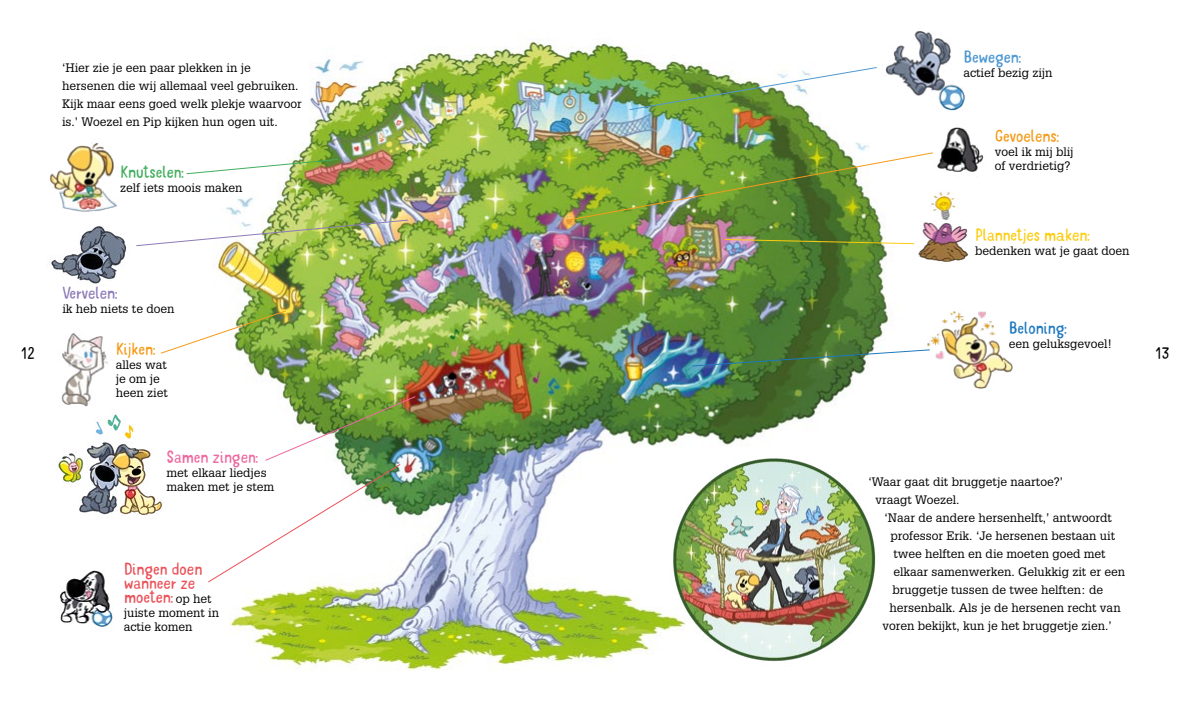
<style>
.page{position:relative;width:1191px;height:709px;background:#fff}
.page>*{position:absolute;margin:0;border:0;box-sizing:border-box;transform-origin:0 0}
.t1{font:17px/14px "Mr Dodo Light Rounded";letter-spacing:-.04em;color:#ea5159}
.t2{font:17px "Mr Dodo Light Rounded";letter-spacing:-.04em;color:#fccc0e}
.t3{font:17px "Mr Dodo Light Rounded";letter-spacing:-.04em;color:#ec699f}
.t4{font:17px "Mr Dodo Light Rounded";letter-spacing:-.04em;color:#43ae5e}
.t5{font:17px "Mr Dodo Light Rounded";letter-spacing:-.04em;color:#f49b1a}
.t6{font:17px "Mr Dodo Light Rounded";letter-spacing:-.04em;color:#1e79be}
.t7{font:17px "Mr Dodo Light Rounded";letter-spacing:-.04em;color:#8e7bb7}
.t8{font:17px "Mr Dodo Light Rounded";letter-spacing:-.04em;color:#4e98d2}
.t9{font:17px "Mr Dodo Light Rounded";letter-spacing:-.04em;color:#f59b1a}
.t10{font:16px "Mr Dodo Light Rounded";color:#000}
.t11{font:12px/14px "Glypha LT Std";color:#000}
.s1{font-family:"Glypha LT Std";font-size:12px;color:#000}
</style>
<div class="page">
<img style="left:216px;top:39px;width:674px;height:632px">
<img style="left:670px;top:451px;width:220px;height:220px">
<svg style="left:186px;top:158px;width:153px;height:17px"></svg>
<img style="left:136px;top:219px;width:273px;height:28px">
<svg style="left:160px;top:310px;width:127px;height:44px"></svg>
<svg style="left:208px;top:395px;width:208px;height:188px"></svg>
<img style="left:628px;top:66px;width:250px;height:45px">
<img style="left:564px;top:152px;width:360px;height:70px">
<svg style="left:723px;top:238px;width:182px;height:7px"></svg>
<img style="left:691px;top:349px;width:234px;height:18px">
<img style="left:50px;top:142px;width:67px;height:70px">
<img style="left:881px;top:31px;width:84px;height:81px">
<img style="left:924px;top:127px;width:60px;height:45px">
<img style="left:905px;top:190px;width:63px;height:72px">
<img style="left:925px;top:311px;width:88px;height:78px">
<img style="left:49px;top:226px;width:78px;height:59px">
<img style="left:61px;top:333px;width:47px;height:74px">
<img style="left:57px;top:414px;width:105px;height:105px">
<img style="left:59px;top:570px;width:54px;height:57px">
<p class="t11" style="left:62px;top:58px;width:241px;line-height:18px">‘Hier zie je een paar plekken in je hersenen die wij allemaal veel gebruiken.<br>Kijk maar eens goed welk plekje waarvoor is.’ Woezel en Pip kijken hun ogen uit.</p>
<h1 class="t4" style="left:120px;top:161px;width:65px">Knutselen:</h1>
<p class="t11" style="left:120px;top:180px;width:124px">zelf iets moois maken</p>
<h1 class="t8" style="left:963px;top:46px;width:59px">Bewegen:</h1>
<p class="t11" style="left:963px;top:65px;width:91px">actief bezig zijn</p>
<h1 class="t5" style="left:994px;top:125px;width:66px">Gevoelens:</h1>
<p class="t11" style="left:994px;top:145px;width:80px">voel ik mij blij of verdrietig?</p>
<h1 class="t2" style="left:975px;top:224px;width:116px">Plannetjes maken:</h1>
<p class="t11" style="left:975px;top:243px;width:156px">bedenken wat je gaat doen</p>
<h1 class="t7" style="left:62px;top:282px;width:57px">Vervelen:</h1>
<p class="t11" style="left:62px;top:302px;width:114px">ik heb niets te doen</p>
<h1 class="t9" style="left:116px;top:338px;width:41px">Kijken:</h1>
<p class="t11" style="left:116px;top:357px;width:54px">alles wat je om je heen ziet</p>
<h1 class="t6" style="left:1008px;top:317px;width:60px">Beloning:</h1>
<p class="t11" style="left:1008px;top:336px;width:105px">een geluksgevoel!</p>
<h2 class="t10" style="left:21px;top:343px;width:15px">12</h2>
<h2 class="t10" style="left:1155px;top:343px;width:16px">13</h2>
<h1 class="t3" style="left:167px;top:446px;width:93px">Samen zingen:</h1>
<p class="t11" style="left:167px;top:466px;width:109px">met elkaar liedjes maken met je stem</p>
<h1 class="t1" style="left:124px;top:561px;width:90px">Dingen doen wanneer ze moeten: <span class="s1">op het</span></h1>
<p class="t11" style="left:124px;top:605px;width:97px">juiste moment in actie komen</p>
<p class="t11" style="left:875px;top:472px;width:189px;line-height:18px;text-indent:-7px">‘Waar gaat dit bruggetje naartoe?’ vraagt Woezel.</p>
<p class="t11" style="left:884px;top:510px;width:229px">‘Naar de andere hersenhelft,’ antwoordt</p>
<p class="t11" style="left:890px;top:528px;width:226px">professor Erik. ‘Je hersenen bestaan uit</p>
<p class="t11" style="left:893px;top:546px;width:214px">twee helften en die moeten goed met</p>
<p class="t11" style="left:893px;top:564px;width:233px">elkaar samenwerken. Gelukkig zit er een</p>
<p class="t11" style="left:892px;top:582px;width:212px">bruggetje tussen de twee helften: de</p>
<p class="t11" style="left:889px;top:600px;width:233px">hersenbalk. Als je de hersenen recht van</p>
<p class="t11" style="left:882px;top:618px;width:231px">voren bekijkt, kun je het bruggetje zien.’</p>
</div>
